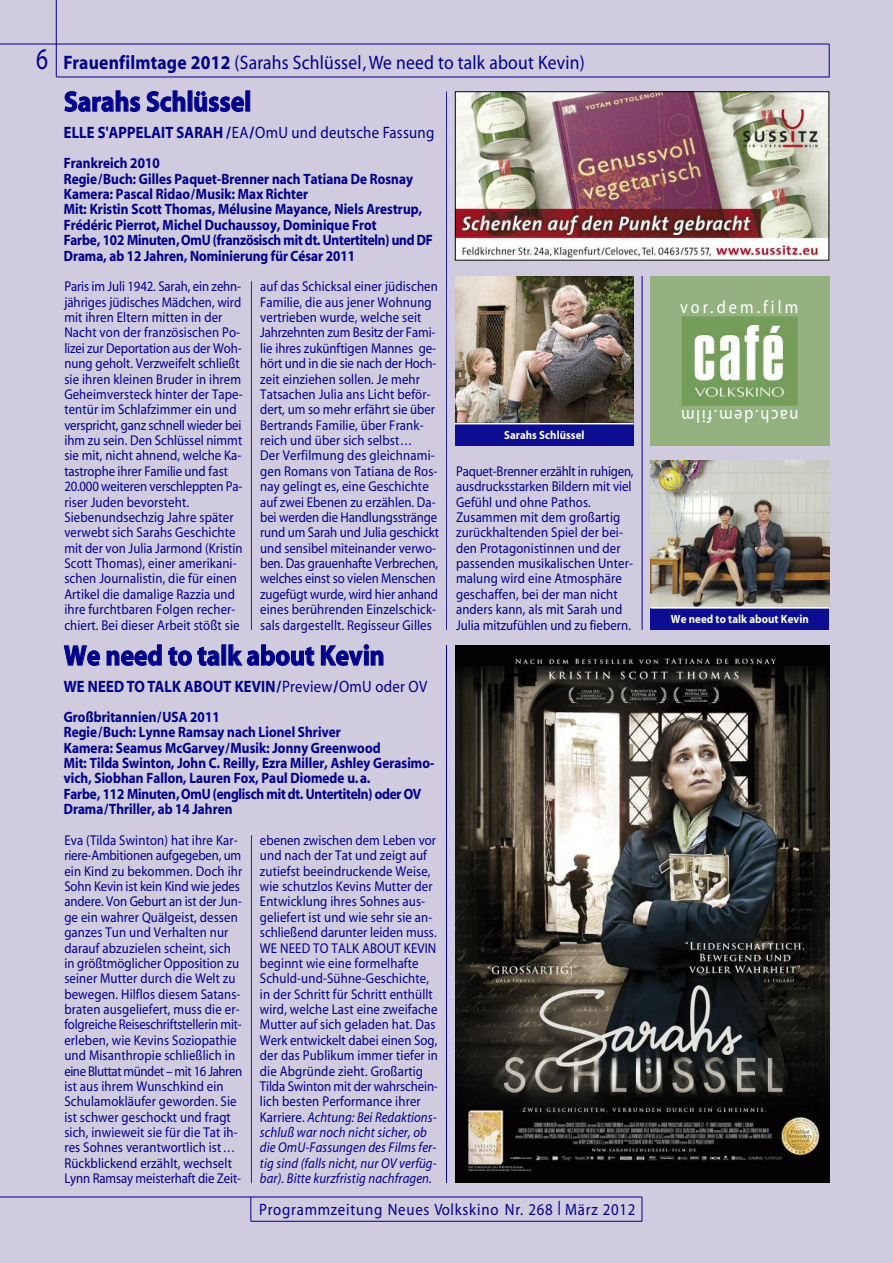
<style>
.page{position:relative;width:893px;height:1263px;background:#d0cbde}
.page>*{position:absolute;margin:0;border:0;box-sizing:border-box;transform-origin:0 0}
.t1{font:28.5px "Myriad Headline";letter-spacing:.015em;color:#00008b;scale:.9 1}
.t2{font:19.5px "Myriad";letter-spacing:.015em;color:#00008b;scale:.9 1}
.t3{font:18px "Myriad";letter-spacing:.19em;color:#fff;scale:.9 1}
.t4{font:16.5px "Myriad";letter-spacing:.05em;color:#00008b;scale:.9 1}
.t5{font:16.5px "Myriad";letter-spacing:.015em;color:#00008b;scale:.9 1}
.t6{font:16.5px "Myriad Headline";letter-spacing:.015em;color:#00008b;scale:.9 1}
.t7{font:15px/15.3px "Myriad Headline";letter-spacing:.01em;color:#00008b;scale:.9 1}
.t8{font:14.25px/15.3px "Myriad";letter-spacing:.01em;color:#00008b;scale:.9 1}
.t9{font:700 11.85px "Myriad";letter-spacing:.005em;color:#fff;scale:.92 1}
.s1{font-size:30px}
.s2{font-weight:700}
.s3{font-family:"Myriad Headline"}
.s4{font-family:"Myriad"}
.s5{font-style:italic}
.s6{font-size:21px}
</style>
<div class="page">
<hr style="left:56px;top:77px;width:773px;height:1px;background:#00008b">
<hr style="left:829px;top:44px;width:1px;height:33px;background:#00008b">
<hr style="left:0;top:44px;width:829px;height:1px;background:#00008b">
<hr style="left:56px;top:0;width:1px;height:77px;background:#00008b">
<hr style="left:0;top:1197px;width:642px;height:1px;background:#00008b">
<svg style="left:642px;top:1197px;width:1px;height:24px"></svg>
<hr style="left:251px;top:1221px;width:391px;height:1px;background:#00008b">
<svg style="left:251px;top:1197px;width:1px;height:24px"></svg>
<hr style="left:642px;top:276px;width:1px;height:354px;background:#00008b">
<hr style="left:446px;top:645px;width:1px;height:538px;background:#00008b">
<hr style="left:251px;top:281px;width:1px;height:349px;background:#26269c">
<img style="left:455px;top:276px;width:179px;height:147px">
<div style="left:455px;top:424px;width:179px;height:21px;background:#0d0d91"></div>
<hr style="left:455px;top:423px;width:179px;height:1px;background:#fff">
<hr style="left:251px;top:835px;width:1px;height:348px;background:#26269c">
<img style="left:457px;top:93px;width:370px;height:165px">
<div style="left:455px;top:91px;width:374px;height:169px;border:1px solid #000"></div>
<img style="left:651px;top:460px;width:178px;height:147px">
<div style="left:651px;top:608px;width:178px;height:22px;background:#0d0d91"></div>
<hr style="left:651px;top:607px;width:178px;height:2px;background:#fff">
<hr style="left:446px;top:91px;width:1px;height:539px;background:#26269c">
<img style="left:455px;top:645px;width:374px;height:538px">
<img style="left:651px;top:276px;width:178px;height:169px">
<h2 class="t2" style="left:36px;top:55px;width:611px"><span class="s1">6</span> <span class="s2">Frauenfilmtage 2012</span> (Sarahs Schlüssel,We need to talk about Kevin)</h2>
<h1 class="t1" style="left:64px;top:91px;width:209px">Sarahs Schlüssel</h1>
<p class="t5" style="left:64px;top:126px;width:413px"><span class="s3">ELLE S'APPELAIT SARAH /</span>EA<span class="s3">/</span>OmU und deutsche Fassung</p>
<p class="t7" style="left:64px;top:157px;width:411px">Frankreich 2010<br>Regie/Buch: Gilles Paquet-Brenner nach Tatiana De Rosnay Kamera: Pascal Ridao/Musik: Max Richter<br>Mit: Kristin Scott Thomas, Mélusine Mayance, Niels Arestrup, Frédéric Pierrot, Michel Duchaussoy, Dominique Frot<br>Farbe, 102 Minuten,OmU (französisch mit dt. Untertiteln) und DF Drama, ab 12 Jahren, Nominierung für César 2011</p>
<p class="t8" style="left:64px;top:280px;width:200px">Paris im Juli 1942. Sarah, ein zehn&shy;jähriges jüdisches Mädchen, wird mit ihren Eltern mitten in der<br>Nacht von der französischen Po&shy;lizei zur Deportation aus der Woh&shy;nung geholt. Verzweifelt schließt sie ihren kleinen Bruder in ihrem<br>Geheimversteck hinter der Tape&shy;tentür im Schlafzimmer ein und verspricht, ganz schnell wieder bei ihm zu sein. Den Schlüssel nimmt sie mit, nicht ahnend, welche Ka&shy;tastrophe ihrer Familie und fast<br>20.000 weiteren verschleppten Pa&shy;riser Juden bevorsteht.<br>Siebenundsechzig Jahre später verwebt sich Sarahs Geschichte mit der von Julia Jarmond (Kristin<br>Scott Thomas), einer amerikani&shy;schen Journalistin, die für einen<br>Artikel die damalige Razzia und ihre furchtbaren Folgen recher&shy;chiert. Bei dieser Arbeit stößt sie</p>
<p class="t8" style="left:260px;top:280px;width:200px">auf das Schicksal einer jüdischen<br>Familie, die aus jener Wohnung vertrieben wurde, welche seit<br>Jahrzehnten zum Besitz der Fami&shy;lie ihres zukünftigen Mannes ge&shy;hört und in die sie nach der Hoch&shy;zeit einziehen sollen. Je mehr<br>Tatsachen Julia ans Licht beför&shy;dert, um so mehr erfährt sie über<br>Bertrands Familie, über Frank&shy;reich und über sich selbst...<br>Der Verfilmung des gleichnami&shy;gen Romans von Tatiana de Ros&shy;nay gelingt es, eine Geschichte auf zwei Ebenen zu erzählen. Da&shy;bei werden die Handlungsstränge rund um Sarah und Julia geschickt und sensibel miteinander verwo&shy;ben. Das grauenhafte Verbrechen, welches einst so vielen Menschen zugefügt wurde, wird hier anhand eines berührenden Einzelschick&shy;sals dargestellt. Regisseur Gilles</p>
<h1 class="t1" style="left:64px;top:645px;width:357px">We need to talk about Kevin</h1>
<p class="t6" style="left:64px;top:680px;width:405px">WE NEED TO TALK ABOUT KEVIN/<span class="s4">Preview</span>/<span class="s4">OmU oder OV</span></p>
<p class="t7" style="left:64px;top:710px;width:413px">Großbritannien/USA 2011<br>Regie/Buch: Lynne Ramsay nach Lionel Shriver<br>Kamera: Seamus McGarvey/Musik: Jonny Greenwood<br>Mit: Tilda Swinton, John C. Reilly, Ezra Miller, Ashley Gerasimo&shy;vich, Siobhan Fallon, Lauren Fox, Paul Diomede u.a.<br>Farbe, 112 Minuten,OmU (englisch mit dt. Untertiteln) oder OV Drama/Thriller, ab 14 Jahren</p>
<p class="t8" style="left:64px;top:834px;width:199px">Eva (Tilda Swinton) hat ihre Kar&shy;riere-Ambitionen aufgegeben, um ein Kind zu bekommen. Doch ihr<br>Sohn Kevin ist kein Kind wie jedes andere. Von Geburt an ist der Jun&shy;ge ein wahrer Quälgeist, dessen ganzes Tun und Verhalten nur darauf abzuzielen scheint, sich in größtmöglicher Opposition zu seiner Mutter durch die Welt zu bewegen. Hilflos diesem Satans&shy;braten ausgeliefert, muss die er&shy;folgreiche Reiseschriftstellerin mit&shy;erleben, wie Kevins Soziopathie und Misanthropie schließlich in eine Bluttat mündet – mit 16 Jahren ist aus ihrem Wunschkind ein<br>Schulamokläufer geworden. Sie ist schwer geschockt und fragt sich, inwieweit sie für die Tat ih&shy;res Sohnes verantwortlich ist...<br>Rückblickend erzählt, wechselt<br>Lynn Ramsay meisterhaft die Zeit-</p>
<p class="t8" style="left:260px;top:834px;width:199px">ebenen zwischen dem Leben vor und nach der Tat und zeigt auf zutiefst beeindruckende Weise, wie schutzlos Kevins Mutter der<br>Entwicklung ihres Sohnes aus&shy;geliefert ist und wie sehr sie an&shy;schließend darunter leiden muss.<br>WE NEED TO TALK ABOUT KEVIN beginnt wie eine formelhafte<br>Schuld-und-Sühne-Geschichte, in der Schritt für Schritt enthüllt wird, welche Last eine zweifache<br>Mutter auf sich geladen hat. Das<br>Werk entwickelt dabei einen Sog, der das Publikum immer tiefer in die Abgründe zieht. Großartig<br>Tilda Swinton mit der wahrschein&shy;lich besten Performance ihrer<br>Karriere. <span class="s5">Achtung: Bei Redaktions&shy;schluß war noch nicht sicher, ob die OmU-Fassungen des Films fer&shy;tig sind (falls nicht, nur OV verfüg&shy;bar). Bitte kurzfristig nachfragen.</span></p>
<p class="t9" style="left:504px;top:431px;width:89px">Sarahs Schlüssel</p>
<p class="t8" style="left:456px;top:465px;width:199px">Paquet-Brenner erzählt in ruhigen, ausdrucksstarken Bildern mit viel<br>Gefühl und ohne Pathos.<br>Zusammen mit dem großartig zurückhaltenden Spiel der bei&shy;den Protagonistinnen und der passenden musikalischen Unter&shy;malung wird eine Atmosphäre geschaffen, bei der man nicht anders kann, als mit Sarah und<br>Julia mitzufühlen und zu fiebern.</p>
<p class="t4" style="left:259px;top:1203px;width:419px">Programmzeitung Neues Volkskino Nr. 268 <span class="s6">I</span> März 2012</p>
<p class="t3" style="left:680px;top:300px;width:133px">vor.dem.film</p>
<p class="t3" style="left:798px;top:422px;width:132px;rotate:-180deg">d. hcan me ml i f .</p>
<p class="t9" style="left:671px;top:615px;width:151px">We need to talk about Kevin</p>
</div>
